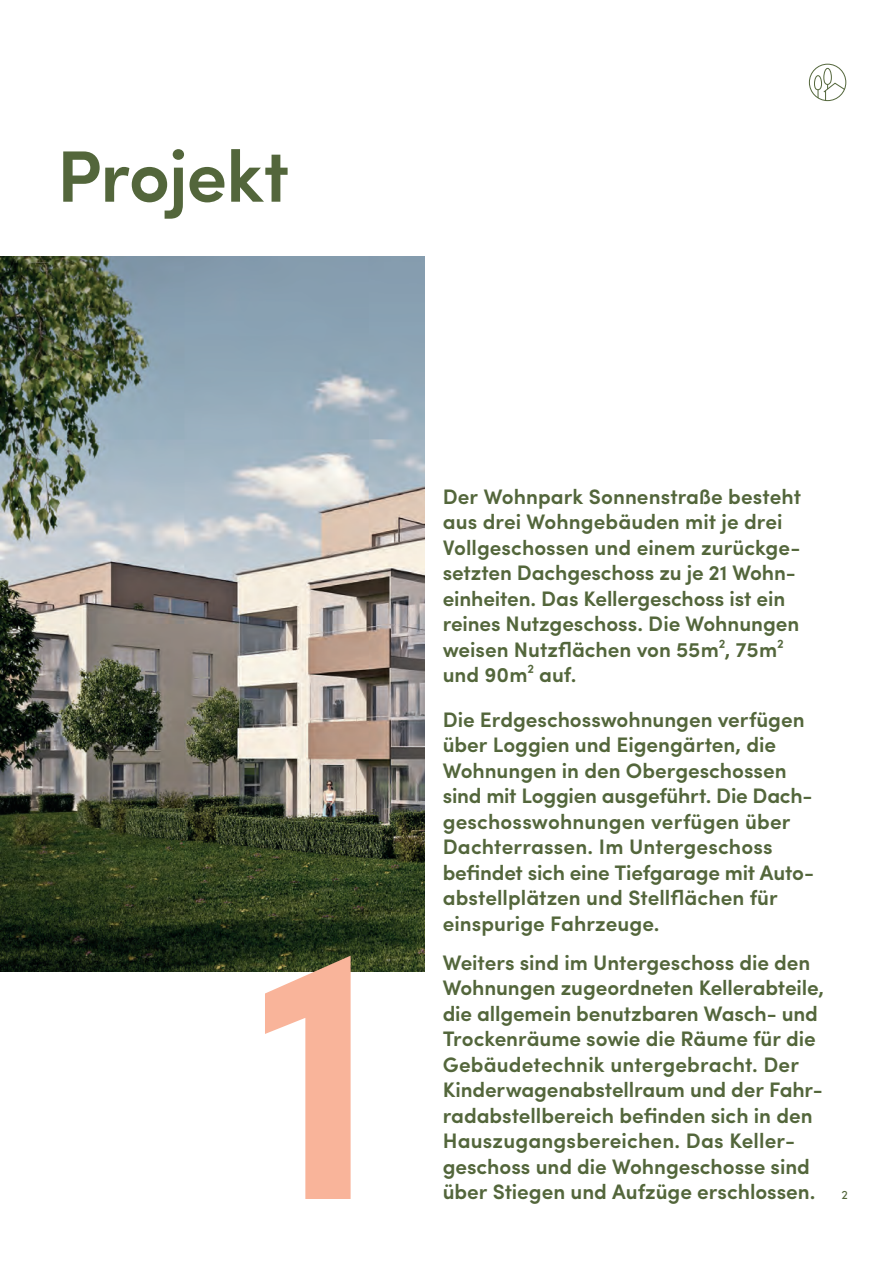
<style>
.page{position:relative;width:893px;height:1263px;background:#fff}
.page>*{position:absolute;margin:0;border:0;box-sizing:border-box;transform-origin:0 0}
.t1{font:600 367.5px "Sofia Pro";color:#f9b49a}
.t2{font:600 72.9px "Sofia Pro";letter-spacing:-.015em;color:#53663b}
.t3{font:600 21px/25.5px "Sofia Pro";letter-spacing:-.005em;color:#53663b}
.t4{font:12.3px "Sofia Pro";color:#53663b}
</style>
<div class="page">
<div style="left:809px;top:64px;width:37px;height:37px;border:1px solid #53663b;border-radius:50%"></div>
<svg style="left:814px;top:68px;width:32px;height:32px"></svg>
<img style="left:0;top:257px;width:425px;height:715px">
<h2 class="t2" style="left:57px;top:121px;width:234px">Projekt</h2>
<h1 class="t1" style="left:251px;top:791px;width:135px">1</h1>
<p class="t3" style="left:443px;top:482px;width:360px">Der Wohnpark Sonnenstraße besteht aus drei Wohngebäuden mit je drei<br>Vollgeschossen und einem zurückge&shy;setzten Dachgeschoss zu je 21 Wohn&shy;einheiten. Das Kellergeschoss ist ein reines Nutzgeschoss. Die Wohnungen weisen Nutzflächen von 55 m², 75 m² und 90 m² auf.</p>
<p class="t3" style="left:443px;top:705px;width:373px">Die Erdgeschosswohnungen verfügen über Loggien und Eigengärten, die Wohnungen in den Obergeschossen sind mit Loggien ausgeführt. Die Dach&shy;geschosswohnungen verfügen über Dachterrassen. Im Untergeschoss befindet sich eine Tiefgarage mit Auto&shy;abstellplätzen und Stellflächen für einspurige Fahrzeuge.</p>
<p class="t3" style="left:443px;top:948px;width:383px">Weiters sind im Untergeschoss die den Wohnungen zugeordneten Kellerabteile, die allgemein benutzbaren Wasch- und Trockenräume sowie die Räume für die Gebäudetechnik untergebracht. Der Kinderwagenabstellraum und der Fahr&shy;radabstellbereich befinden sich in den Hauszugangsbereichen. Das Keller&shy;geschoss und die Wohngeschosse sind über Stiegen und Aufzüge erschlossen.</p>
<p class="t4" style="left:841px;top:1186px;width:8px">2</p>
</div>
